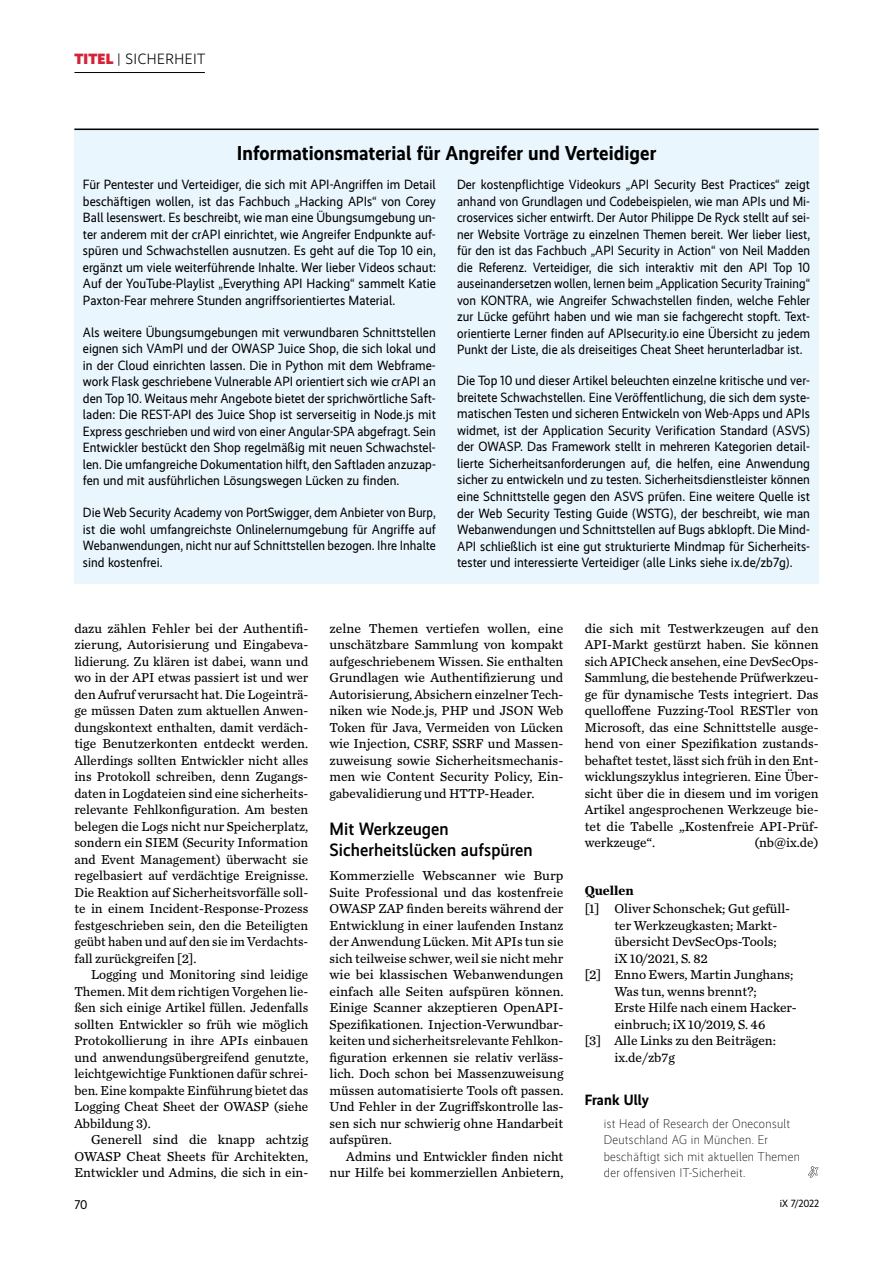
<style>
.page{position:relative;width:893px;height:1263px;background:#fff}
.page>*{position:absolute;margin:0;border:0;box-sizing:border-box;transform-origin:0 0}
.Ueberschrift-1{font:700 20.25px "Realisti X";letter-spacing:.005em;color:#000}
.Zwischenueberschrift{font:500 18px/21px "Realisti X";letter-spacing:.005em;color:#000}
.t1{font:300 15px "Realisti X";letter-spacing:.035em;color:#000}
.Ueberschrift{font:700 15px "Realisti X";letter-spacing:.01em;color:#000}
.Grundtext{font:13.5px/16.5px "Realisti X";letter-spacing:.005em;color:#000;text-align:justify}
.Grundtext-Einzug{font:13.5px/16.5px "Chronicle Text G3";color:#000}
.Grundtext-stumpf{font:13.5px/16.5px "Chronicle Text G3";color:#000;text-align:justify}
.Literatur-Ueberschri{font:700 13.5px "Chronicle Text G3";color:#000}
.Text{font:300 12.75px/16.5px "Realisti X";letter-spacing:.025em;color:#000}
.t2{font:12.75px "Realisti X";color:#000}
.t3{font:10.5px "Realisti X";color:#000}
.s1{font-weight:900;color:#d4243a}
</style>
<div class="page">
<hr style="left:74px;top:72px;width:131px;height:1px;background:#000">
<div style="left:74px;top:128px;width:745px;height:456px;background:#eaf6fe"></div>
<hr style="left:74px;top:129px;width:745px;height:1px;background:#000">
<svg style="left:808px;top:1166px;width:11px;height:11px"></svg>
<p class="t1" style="left:74px;top:48px;width:132px"><span class="s1">Titel</span> | SICHERHEIT</p>
<p class="Ueberschrift-1" style="left:237px;top:138px;width:421px">Informationsmaterial für Angreifer und Verteidiger</p>
<p class="Grundtext" style="left:83px;top:175px;width:354px">Für Pentester und Verteidiger, die sich mit API-Angriffen im Detail beschäftigen wollen, ist das Fachbuch „Hacking APIs“ von Corey Ball lesenswert. Es beschreibt, wie man eine Übungsumgebung un&shy;ter anderem mit der crAPI einrichtet, wie Angreifer Endpunkte auf&shy;spüren und Schwachstellen ausnutzen. Es geht auf die Top 10 ein, ergänzt um viele weiterführende Inhalte. Wer lieber Videos schaut:<br>Auf der YouTube-Playlist „Everything API Hacking“ sammelt Katie Paxton-Fear mehrere Stunden angriffsorientiertes Material.</p>
<p class="Grundtext" style="left:83px;top:323px;width:354px">Als weitere Übungsumgebungen mit verwundbaren Schnittstellen eignen sich VAmPI und der OWASP Juice Shop, die sich lokal und in der Cloud einrichten lassen. Die in Python mit dem Webframe&shy;work Flask geschriebene Vulnerable API orientiert sich wie crAPI an den Top 10. Weitaus mehr Angebote bietet der sprichwörtliche Saft&shy;laden: Die REST-API des Juice Shop ist serverseitig in Node.js mit Express geschrieben und wird von einer Angular-SPA abgefragt. Sein Entwickler bestückt den Shop regelmäßig mit neuen Schwachstel&shy;len. Die umfangreiche Dokumentation hilft, den Saftladen anzuzap&shy;fen und mit ausführlichen Lösungswegen Lücken zu finden.</p>
<p class="Grundtext" style="left:83px;top:503px;width:355px">Die Web Security Academy von PortSwigger, dem Anbieter von Burp, ist die wohl umfangreichste Onlinelernumgebung für Angriffe auf Webanwendungen, nicht nur auf Schnittstellen bezogen. Ihre Inhalte sind kostenfrei.</p>
<p class="Grundtext" style="left:457px;top:175px;width:355px">Der kostenpflichtige Videokurs „API Security Best Practices“ zeigt anhand von Grundlagen und Codebeispielen, wie man APIs und Mi&shy;croservices sicher entwirft. Der Autor Philippe De Ryck stellt auf sei&shy;ner Website Vorträge zu einzelnen Themen bereit. Wer lieber liest, für den ist das Fachbuch „API Security in Action“ von Neil Madden die Referenz. Verteidiger, die sich interaktiv mit den API Top 10 auseinandersetzen wollen, lernen beim „Application Security Training“ von KONTRA, wie Angreifer Schwachstellen finden, welche Fehler zur Lücke geführt haben und wie man sie fachgerecht stopft. Text&shy;orientierte Lerner finden auf APIsecurity.io eine Übersicht zu jedem Punkt der Liste, die als dreiseitiges Cheat Sheet herunterladbar ist.</p>
<p class="Grundtext" style="left:457px;top:372px;width:354px">Die Top 10 und dieser Artikel beleuchten einzelne kritische und ver&shy;breitete Schwachstellen. Eine Veröffentlichung, die sich dem syste&shy;matischen Testen und sicheren Entwickeln von Web-Apps und APIs widmet, ist der Application Security Verification Standard (ASVS) der OWASP. Das Framework stellt in mehreren Kategorien detail&shy;lierte Sicherheitsanforderungen auf, die helfen, eine Anwendung sicher zu entwickeln und zu testen. Sicherheitsdienstleister können eine Schnittstelle gegen den ASVS prüfen. Eine weitere Quelle ist der Web Security Testing Guide (WSTG), der beschreibt, wie man Webanwendungen und Schnittstellen auf Bugs abklopft. Die Mind-API schließlich ist eine gut strukturierte Mindmap für Sicherheits&shy;tester und interessierte Verteidiger (alle Links siehe ix.de/zb7g).</p>
<p class="Grundtext-Einzug" style="left:74px;top:619px;width:236px">dazu zählen Fehler bei der Authentifi&shy;zierung, Autorisierung und Eingabeva&shy;lidierung. Zu klären ist dabei, wann und wo in der API etwas passiert ist und wer den Aufruf verursacht hat. Die Logeinträ&shy;ge müssen Daten zum aktuellen Anwen&shy;dungskontext enthalten, damit verdäch&shy;tige Benutzerkonten entdeckt werden.<br>Allerdings sollten Entwickler nicht alles ins Protokoll schreiben, denn Zugangs&shy;daten in Logdateien sind eine sicherheits&shy;relevante Fehlkonfiguration. Am besten belegen die Logs nicht nur Speicherplatz, sondern ein SIEM (Security Information and Event Management) überwacht sie regelbasiert auf verdächtige Ereignisse.<br>Die Reaktion auf Sicherheitsvorfälle soll&shy;te in einem Incident-Response-Prozess festgeschrieben sein, den die Beteiligten geübt haben und auf den sie im Verdachts&shy;fall zurückgreifen [2].</p>
<p class="Grundtext-Einzug" style="left:74px;top:966px;width:236px;text-align:justify;text-indent:17px">Logging und Monitoring sind leidige Themen. Mit dem richtigen Vorgehen lie&shy;ßen sich einige Artikel füllen. Jedenfalls sollten Entwickler so früh wie möglich Protokollierung in ihre APIs einbauen und anwendungsübergreifend genutzte, leichtgewichtige Funktionen dafür schrei&shy;ben. Eine kompakte Einführung bietet das Logging Cheat Sheet der OWASP (siehe Abbildung 3).</p>
<p class="Grundtext-Einzug" style="left:74px;top:1131px;width:235px;text-align:justify;text-indent:17px">Generell sind die knapp achtzig OWASP Cheat Sheets für Architekten, Entwickler und Admins, die sich in ein-</p>
<p class="Grundtext-Einzug" style="left:330px;top:619px;width:235px;text-align:justify">zelne Themen vertiefen wollen, eine unschätzbare Sammlung von kompakt aufgeschriebenem Wissen. Sie enthalten Grundlagen wie Authentifizierung und Autorisierung, Absichern einzelner Tech&shy;niken wie Node.js, PHP und JSON Web Token für Java, Vermeiden von Lücken wie Injection, CSRF, SSRF und Massen&shy;zuweisung sowie Sicherheitsmechanis&shy;men wie Content Security Policy, Ein&shy;gabevalidierung und HTTP-Header.</p>
<p class="Zwischenueberschrift" style="left:330px;top:816px;width:205px">Mit Werkzeugen<br>Sicherheitslücken aufspüren</p>
<p class="Grundtext-stumpf" style="left:330px;top:867px;width:236px">Kommerzielle Webscanner wie Burp Suite Professional und das kostenfreie OWASP ZAP finden bereits während der Entwicklung in einer laufenden Instanz der Anwendung Lücken. Mit APIs tun sie sich teilweise schwer, weil sie nicht mehr wie bei klassischen Webanwendungen einfach alle Seiten aufspüren können.<br>Einige Scanner akzeptieren OpenAPI-Spezifikationen. Injection-Verwundbar&shy;keiten und sicherheitsrelevante Fehlkon&shy;figuration erkennen sie relativ verläss&shy;lich. Doch schon bei Massenzuweisung müssen automatisierte Tools oft passen.<br>Und Fehler in der Zugriffskontrolle las&shy;sen sich nur schwierig ohne Handarbeit aufspüren.</p>
<p class="Grundtext-Einzug" style="left:330px;top:1147px;width:235px;text-align:right">Admins und Entwickler finden nicht nur Hilfe bei kommerziellen Anbietern,</p>
<p class="Grundtext-Einzug" style="left:585px;top:619px;width:235px;text-align:justify">die sich mit Testwerkzeugen auf den API-Markt gestürzt haben. Sie können sich APICheck ansehen, eine DevSecOps-Sammlung, die bestehende Prüfwerkzeu&shy;ge für dynamische Tests integriert. Das quelloffene Fuzzing-Tool RESTler von Microsoft, das eine Schnittstelle ausge&shy;hend von einer Spezifikation zustands&shy;behaftet testet, lässt sich früh in den Ent&shy;wicklungszyklus integrieren. Eine Über&shy;sicht über die in diesem und im vorigen Artikel angesprochenen Werkzeuge bie&shy;tet die Tabelle „Kostenfreie API-Prüf&shy;werkzeuge“.</p>
<p class="Grundtext-Einzug" style="left:754px;top:834px;width:66px">(nb@ix.de)</p>
<p class="Literatur-Ueberschri" style="left:585px;top:880px;width:51px">Quellen</p>
<p class="Grundtext-Einzug" style="left:614px;top:900px;width:177px;text-indent:-30px">[1] Oliver Schonschek; Gut gefüll&shy;ter Werkzeugkasten; Markt&shy;übersicht DevSecOps-Tools; iX 10/2021, S. 82</p>
<p class="Grundtext-Einzug" style="left:614px;top:966px;width:182px;text-indent:-30px">[2] Enno Ewers, Martin Junghans;<br>Was tun, wenns brennt?;<br>Erste Hilfe nach einem Hacker&shy;einbruch; iX 10/2019, S. 46</p>
<p class="Grundtext-Einzug" style="left:614px;top:1032px;width:163px;text-indent:-30px">[3] Alle Links zu den Beiträgen: ix.de/zb7g</p>
<p class="Ueberschrift" style="left:585px;top:1089px;width:66px">Frank Ully</p>
<p class="Text" style="left:604px;top:1114px;width:198px">ist Head of Research der Oneconsult Deutschland AG in München. Er beschäftigt sich mit aktuellen Themen der offensiven IT-Sicherheit.</p>
<p class="t2" style="left:74px;top:1195px;width:14px">70</p>
<p class="t3" style="left:780px;top:1196px;width:41px">iX 7/2022</p>
</div>
